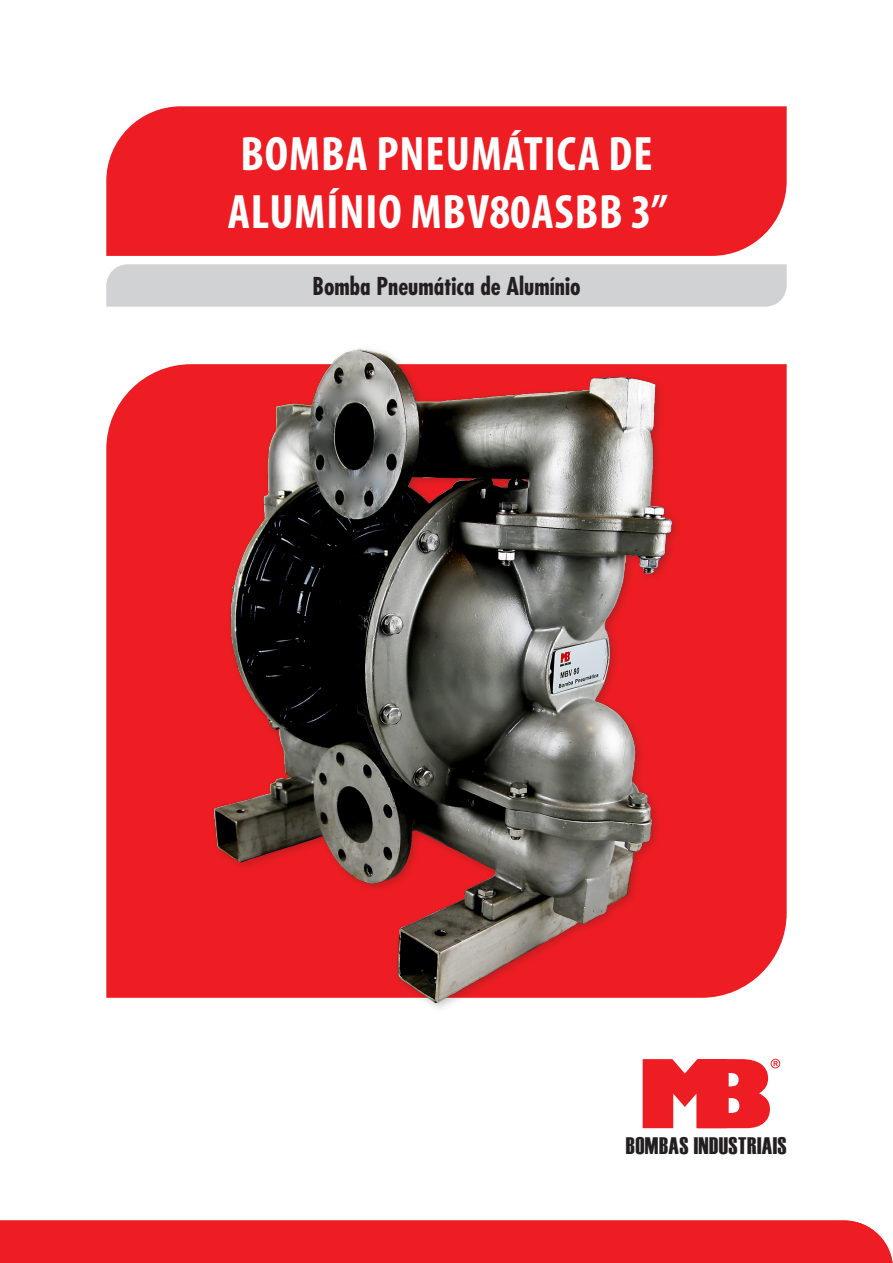
<style>
.page{position:relative;width:893px;height:1263px;background:#fff}
.page>*{position:absolute;margin:0;border:0;box-sizing:border-box;transform-origin:0 0}
.MegaTitulo{font:700 condensed 48.6px "Myriad Pro";letter-spacing:.02em;color:#fff}
.MegaSub{font:700 condensed 24px "Futura Std";color:#231f20}
.t1{font:23.85px "Haettenschweiler";letter-spacing:.02em;color:#231f20}
</style>
<div class="page">
<div style="left:0;top:1220px;width:893px;height:43px;background:#ee1d23"></div>
<svg style="left:643px;top:1059px;width:137px;height:69px"></svg>
<div style="left:106px;top:106px;width:681px;height:150px;background:#ee1d23"></div>
<div style="left:106px;top:264px;width:681px;height:43px;background:#d1d2d4"></div>
<img style="left:106px;top:349px;width:681px;height:659px">
<p class="MegaTitulo" style="left:240px;top:127px;width:414px">BOMBA PNEUMÁTICA DE</p>
<p class="MegaTitulo" style="left:228px;top:185px;width:442px">ALUMÍNIO MBV80ASBB 3”</p>
<p class="MegaSub" style="left:312px;top:272px;width:269px">Bomba Pneumática de Alumínio</p>
<p class="t1" style="left:626px;top:1132px;width:162px">BOMBAS INDUSTRIAIS</p>
</div>
